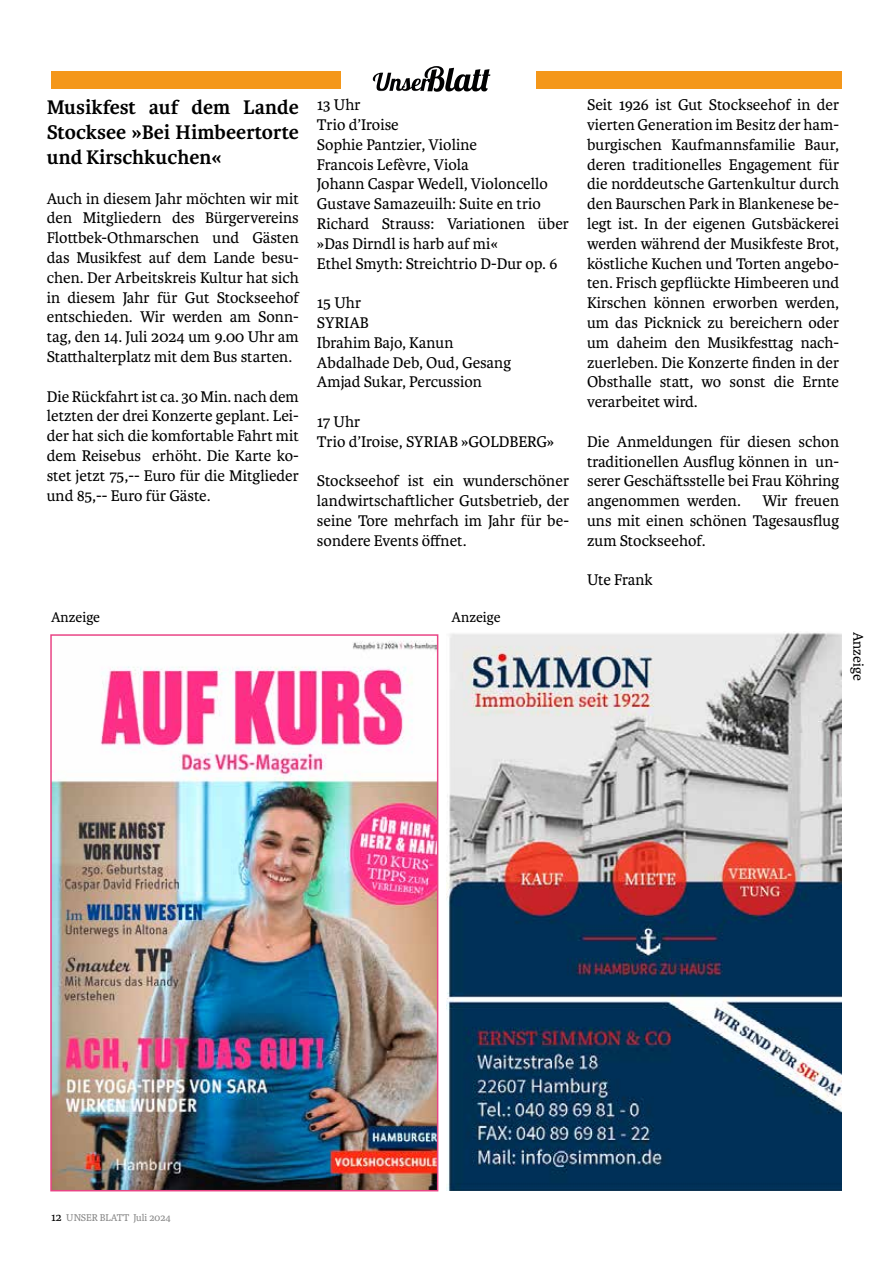
<style>
.page{position:relative;width:893px;height:1263px;background:#fff}
.page>*{position:absolute;margin:0;border:0;box-sizing:border-box;transform-origin:0 0}
.t1{font:700 21px/25.2px "Karmina";color:#000;text-align:justify}
.t2{font:16.5px/19.8px "Karmina";color:#000;text-align:justify}
.t3{font:15px "Karmina";color:#000}
.t4{font:10.5px "Karmina";color:#878787}
.s1{font-size:12px;color:#000}
</style>
<div class="page">
<div style="left:51px;top:72px;width:791px;height:17px;background:#f4971a"></div>
<div style="left:341px;top:71px;width:195px;height:19px;background:#fff"></div>
<img style="left:425px;top:66px;width:65px;height:26px">
<img style="left:373px;top:73px;width:58px;height:18px">
<img style="left:446px;top:632px;width:396px;height:559px">
<img style="left:53px;top:641px;width:382px;height:547px">
<div style="left:50px;top:634px;width:388px;height:557px;border:2px solid #e94586"></div>
<p class="t1" style="left:47px;top:95px;width:254px">Musikfest auf dem Lande Stocksee »Bei Himbeertorte und Kirschkuchen«</p>
<p class="t2" style="left:47px;top:189px;width:254px">Auch in diesem Jahr möchten wir mit den Mitgliedern des Bürgervereins Flottbek-Othmarschen und Gästen das Musikfest auf dem Lande besu&shy;chen. Der Arbeitskreis Kultur hat sich in diesem Jahr für Gut Stockseehof entschieden. Wir werden am Sonn&shy;tag, den 14. Juli 2024 um 9.00 Uhr am Statthalterplatz mit dem Bus starten.</p>
<p class="t2" style="left:47px;top:387px;width:254px">Die Rückfahrt ist ca. 30 Min. nach dem letzten der drei Konzerte geplant. Lei&shy;der hat sich die komfortable Fahrt mit dem Reisebus erhöht. Die Karte ko&shy;stet jetzt 75,-- Euro für die Mitglieder und 85,-- Euro für Gäste.</p>
<p class="t2" style="left:317px;top:95px;width:254px;text-align:left">13 Uhr<br>Trio d’Iroise<br>Sophie Pantzier, Violine<br>Francois Lefèvre, Viola<br>Johann Caspar Wedell, Violoncello<br>Gustave Samazeuilh: Suite en trio<br>Richard Strauss: Variationen über »Das Dirndl is harb auf mi«<br>Ethel Smyth: Streichtrio D-Dur op. 6</p>
<p class="t2" style="left:317px;top:293px;width:196px;text-align:left">15 Uhr<br>SYRIAB<br>Ibrahim Bajo, Kanun<br>Abdalhade Deb, Oud, Gesang<br>Amjad Sukar, Percussion</p>
<p class="t2" style="left:317px;top:412px;width:239px">17 Uhr<br>Trio d’Iroise, SYRIAB »GOLDBERG»</p>
<p class="t2" style="left:317px;top:471px;width:254px">Stockseehof ist ein wunderschöner landwirtschaftlicher Gutsbetrieb, der seine Tore mehrfach im Jahr für be&shy;sondere Events öffnet.</p>
<p class="t3" style="left:51px;top:609px;width:51px">Anzeige</p>
<p class="t3" style="left:451px;top:609px;width:51px">Anzeige</p>
<p class="t2" style="left:587px;top:95px;width:254px">Seit 1926 ist Gut Stockseehof in der vierten Generation im Besitz der ham&shy;burgischen Kaufmannsfamilie Baur, deren traditionelles Engagement für die norddeutsche Gartenkultur durch den Baurschen Park in Blankenese be&shy;legt ist. In der eigenen Gutsbäckerei werden während der Musikfeste Brot, köstliche Kuchen und Torten angebo&shy;ten. Frisch gepflückte Himbeeren und Kirschen können erworben werden, um das Picknick zu bereichern oder um daheim den Musikfesttag nach&shy;zuerleben. Die Konzerte finden in der Obsthalle statt, wo sonst die Ernte verarbeitet wird.</p>
<p class="t2" style="left:587px;top:432px;width:254px">Die Anmeldungen für diesen schon traditionellen Ausflug können in un&shy;serer Geschäftsstelle bei Frau Köhring angenommen werden.</p>
<p class="t2" style="left:587px;top:491px;width:254px;text-indent:175px">Wir freuen uns mit einen schönen Tagesausflug zum Stockseehof.</p>
<p class="t2" style="left:587px;top:570px;width:67px">Ute Frank</p>
<p class="t3" style="left:867px;top:631px;width:51px;rotate:90deg">Anzeige</p>
<p class="t4" style="left:51px;top:1212px;width:121px"><span class="s1">12</span> UNSER BLATT Juli 2024</p>
</div>
